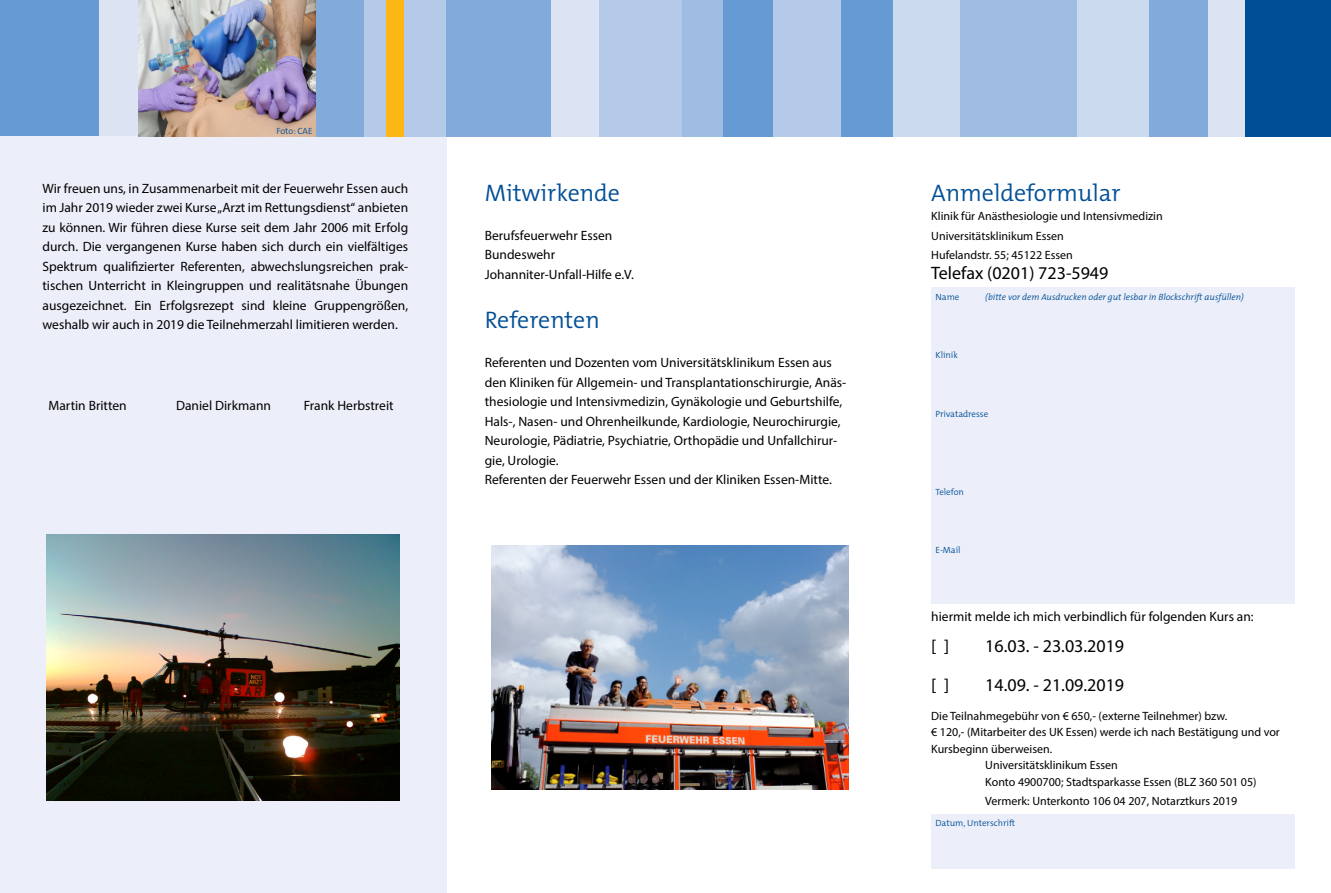
<style>
.page{position:relative;width:1331px;height:893px;background:#fff}
.page>*{position:absolute;margin:0;border:0;box-sizing:border-box;transform-origin:0 0}
.t1{font:300 24px "The Mix B4";color:#004e96}
.t2{font:18px "Myriad Pro";color:#000}
.t3{font:13.5px/19.5px "Myriad Pro";color:#000}
.t4{font:12px/19.5px "Myriad Pro";color:#000}
.t5{font:300 9px "The Mix B4";color:#004e96}
.t6{font:italic 300 9px "The Mix B4";color:#004e96}
</style>
<div class="page">
<div style="left:0;top:0;width:118px;height:136px;background:#659ad2"></div>
<div style="left:99px;top:0;width:50px;height:136px;background:#dce4f4"></div>
<div style="left:0;top:136px;width:446px;height:757px;background:#eceff9"></div>
<div style="left:314px;top:0;width:68px;height:136px;background:#82aada"></div>
<div style="left:364px;top:0;width:82px;height:136px;background:#b5cae9"></div>
<div style="left:446px;top:0;width:127px;height:136px;background:#82aada"></div>
<div style="left:551px;top:0;width:68px;height:136px;background:#dce4f4"></div>
<div style="left:599px;top:0;width:105px;height:136px;background:#b5cae9"></div>
<div style="left:682px;top:0;width:57px;height:136px;background:#9fbce2"></div>
<div style="left:723px;top:0;width:51px;height:136px;background:#659ad2"></div>
<div style="left:774px;top:0;width:68px;height:136px;background:#b5cae9"></div>
<div style="left:842px;top:0;width:51px;height:136px;background:#659ad2"></div>
<div style="left:893px;top:0;width:135px;height:136px;background:#ccdaef"></div>
<div style="left:960px;top:0;width:117px;height:136px;background:#9fbce2"></div>
<div style="left:1076px;top:0;width:84px;height:136px;background:#ccdaef"></div>
<div style="left:1149px;top:0;width:68px;height:136px;background:#82aada"></div>
<div style="left:1208px;top:0;width:38px;height:136px;background:#dce4f4"></div>
<div style="left:387px;top:0;width:17px;height:136px;background:#fdb714"></div>
<div style="left:1246px;top:0;width:85px;height:136px;background:#004e96"></div>
<img style="left:138px;top:0;width:177px;height:136px">
<div style="left:931px;top:814px;width:364px;height:55px;background:#eceff9"></div>
<div style="left:931px;top:287px;width:364px;height:317px;background:#eceff9"></div>
<img style="left:47px;top:534px;width:353px;height:266px">
<img style="left:491px;top:546px;width:357px;height:243px">
<p class="t5" style="left:276px;top:126px;width:38px">Foto: CAE</p>
<p class="t3" style="left:43px;top:178px;width:367px;text-align:justify">Wir freuen uns, in Zusammenarbeit mit der Feuerwehr Essen auch im Jahr 2019 wieder zwei Kurse „Arzt im Rettungsdienst“ anbieten zu können. Wir führen diese Kurse seit dem Jahr 2006 mit Erfolg durch. Die vergangenen Kurse haben sich durch ein vielfältiges Spektrum qualifizierter Referenten, abwechslungsreichen prak&shy;tischen Unterricht in Kleingruppen und realitätsnahe Übungen ausgezeichnet. Ein Erfolgsrezept sind kleine Gruppengrößen, weshalb wir auch in 2019 die Teilnehmerzahl limitieren werden.</p>
<p class="t3" style="left:49px;top:396px;width:80px">Martin Britten</p>
<p class="t3" style="left:176px;top:396px;width:96px">Daniel Dirkmann</p>
<p class="t3" style="left:304px;top:396px;width:91px">Frank Herbstreit</p>
<h1 class="t1" style="left:485px;top:180px;width:137px">Mitwirkende</h1>
<p class="t3" style="left:485px;top:225px;width:151px">Berufsfeuerwehr Essen<br>Bundeswehr<br>Johanniter-Unfall-Hilfe e.V.</p>
<h1 class="t1" style="left:485px;top:307px;width:117px">Referenten</h1>
<p class="t3" style="left:485px;top:353px;width:363px">Referenten und Dozenten vom Universitätsklinikum Essen aus den Kliniken für Allgemein- und Transplantationschirurgie, Anäs&shy;thesiologie und Intensivmedizin, Gynäkologie und Geburtshilfe, Hals-, Nasen- und Ohrenheilkunde, Kardiologie, Neurochirurgie, Neurologie, Pädiatrie, Psychiatrie, Orthopädie und Unfallchirur&shy;gie, Urologie.<br>Referenten der Feuerwehr Essen und der Kliniken Essen-Mitte.</p>
<h1 class="t1" style="left:931px;top:180px;width:191px">Anmeldeformular</h1>
<p class="t4" style="left:931px;top:206px;width:233px">Klinik für Anästhesiologie und Intensivmedizin<br>Universitätsklinikum Essen<br>Hufelandstr. 55; 45122 Essen</p>
<h2 class="t2" style="left:931px;top:261px;width:179px">Telefax (0201) 723-5949</h2>
<p class="t5" style="left:935px;top:292px;width:25px">Name</p>
<p class="t6" style="left:985px;top:292px;width:260px">(bitte vor dem Ausdrucken oder gut lesbar in Blockschrift ausfüllen)</p>
<p class="t5" style="left:935px;top:350px;width:24px">Klinik</p>
<p class="t5" style="left:935px;top:409px;width:54px">Privatadresse</p>
<p class="t5" style="left:935px;top:487px;width:30px">Telefon</p>
<p class="t5" style="left:935px;top:545px;width:27px">E-Mail</p>
<p class="t3" style="left:931px;top:606px;width:324px">hiermit melde ich mich verbindlich für folgenden Kurs an:</p>
<h2 class="t2" style="left:931px;top:635px;width:19px">[ ]</h2>
<h2 class="t2" style="left:985px;top:635px;width:140px">16.03. - 23.03.2019</h2>
<h2 class="t2" style="left:931px;top:674px;width:19px">[ ]</h2>
<h2 class="t2" style="left:985px;top:674px;width:140px">14.09. - 21.09.2019</h2>
<p class="t4" style="left:931px;top:706px;width:298px">Die Teilnahmegebühr von € 650,- (externe Teilnehmer) bzw.</p>
<p class="t4" style="left:931px;top:722px;width:350px">€ 120,- (Mitarbeiter des UK Essen) werde ich nach Bestätigung und vor</p>
<p class="t4" style="left:931px;top:739px;width:122px">Kursbeginn überweisen.</p>
<p class="t4" style="left:985px;top:755px;width:134px">Universitätsklinikum Essen</p>
<p class="t4" style="left:985px;top:772px;width:273px">Konto 4900700; Stadtsparkasse Essen (BLZ 360 501 05)</p>
<p class="t4" style="left:985px;top:791px;width:254px">Vermerk: Unterkonto 106 04 207, Notarztkurs 2019</p>
<p class="t5" style="left:935px;top:818px;width:81px">Datum, Unterschrift</p>
</div>
